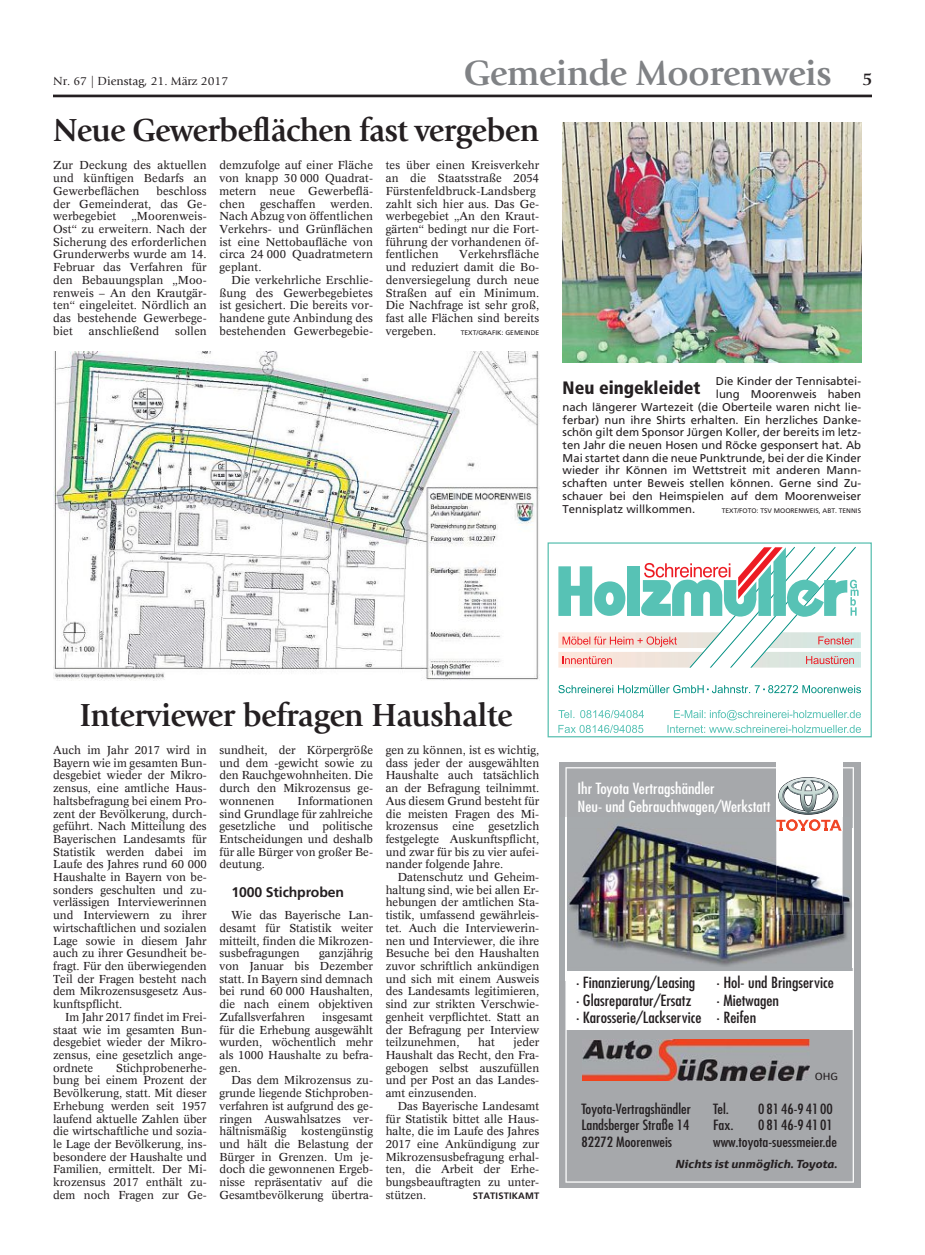
<style>
.page{position:relative;width:925px;height:1255px;background:#fff}
.page>*{position:absolute;margin:0;border:0;box-sizing:border-box;transform-origin:0 0}
.t1{font:700 36.62px "Giovanni";letter-spacing:-.02em;color:#808285}
.t2{font:700 33.25px "Giovanni";letter-spacing:-.02em;color:#241f21}
.t3{font:900 condensed 18px "Frutiger";color:#241f21}
.t4{font:condensed 15px/17.5px "Futura Std";color:#241f21;scale:1.12 1}
.t5{font:condensed 15px/18px "Futura Std";color:#fff;scale:1.12 1}
.t6{font:700 14px "Frutiger";letter-spacing:-.01em;color:#241f21}
.t7{font:condensed 13.75px/16.5px "Futura Std";color:#241f21;text-align:justify;scale:1.12 1}
.t8{font:12.25px "Giovanni";color:#241f21}
.t9{font:11.25px/12.8px "Concorde";color:#241f21;text-align:justify}
.t10{font:11.25px "Frutiger";color:#241f21}
.t11{font:italic 700 11.25px "Toyota Text";color:#241f21;scale:1.12 1}
.t12{font:10px "Toyota Text";color:#241f21;scale:1.12 1}
.t13{font:700 9.38px "Frutiger";letter-spacing:.015em;color:#241f21}
.t14{font:6.62px "Frutiger";color:#241f21}
.s1{font-size:18px;color:#241f21}
</style>
<div class="page">
<hr style="left:54px;top:95px;width:818px;height:2px;background:#241f21">
<img style="left:53px;top:351px;width:486px;height:329px">
<img style="left:563px;top:123px;width:298px;height:240px">
<div style="left:559px;top:762px;width:301px;height:425px;background:#a6a8ab"></div>
<svg style="left:565px;top:767px;width:289px;height:415px"></svg>
<div style="left:776px;top:762px;width:66px;height:68px;background:#fff"></div>
<img style="left:567px;top:817px;width:283px;height:154px">
<hr style="left:565px;top:817px;width:2px;height:163px;background:#fff">
<img style="left:776px;top:831px;width:66px;height:83px">
<svg style="left:776px;top:777px;width:66px;height:54px"></svg>
<div style="left:566px;top:971px;width:287px;height:59px;background:#fff"></div>
<img style="left:582px;top:1039px;width:227px;height:41px">
<svg style="left:667px;top:710px;width:194px;height:23px"></svg>
<svg style="left:558px;top:710px;width:16px;height:8px"></svg>
<svg style="left:580px;top:710px;width:64px;height:8px"></svg>
<svg style="left:558px;top:724px;width:85px;height:9px"></svg>
<svg style="left:558px;top:547px;width:300px;height:120px"></svg>
<svg style="left:558px;top:685px;width:303px;height:8px"></svg>
<div style="left:547px;top:542px;width:325px;height:195px;border:1px solid #59bfb0"></div>
<h1 class="t1" style="left:463px;top:51px;width:411px">Gemeinde Moorenweis <span class="s1">5</span></h1>
<h2 class="t2" style="left:53px;top:110px;width:488px">Neue Gewerbeflächen fast vergeben</h2>
<p class="t9" style="left:53px;top:160px;width:155px">Zur Deckung des aktuellen und künftigen Bedarfs an Gewerbeflächen</p>
<p class="t8" style="left:53px;top:76px;width:177px">Nr. 67 | Dienstag, 21. März 2017</p>
<p class="t9" style="left:219px;top:160px;width:155px">demzufolge auf einer Fläche von knapp 30 000 Quadrat&shy;metern neue Gewerbeflä&shy;chen</p>
<p class="t9" style="left:386px;top:160px;width:155px;text-align:left">tes über einen Kreisverkehr an die Staatsstraße 2054<br>Fürstenfeldbruck-Landsberg zahlt sich hier aus. Das Ge&shy;werbegebiet „An den Kraut&shy;gärten“ bedingt nur die Fort&shy;führung der vorhandenen öf&shy;fentlichen</p>
<p class="t9" style="left:53px;top:186px;width:155px;text-indent:103px">beschloss der Gemeinderat, das Ge&shy;werbegebiet</p>
<p class="t9" style="left:219px;top:198px;width:155px;text-indent:111px">werden.<br>Nach Abzug von öffentlichen Verkehrs- und Grünflächen ist eine Nettobaufläche von circa 24 000 Quadratmetern geplant.</p>
<p class="t9" style="left:219px;top:274px;width:155px;text-indent:12px">Die verkehrliche Erschlie&shy;ßung des Gewerbegebietes ist gesichert. Die bereits vor&shy;handene gute Anbindung des bestehenden Gewerbegebie-</p>
<p class="t9" style="left:260px;top:198px;width:57px">geschaffen</p>
<p class="t9" style="left:53px;top:211px;width:155px;text-indent:78px">„Moorenweis-Ost“ zu erweitern. Nach der Sicherung des erforderlichen Grunderwerbs wurde am 14.<br>Februar das Verfahren für den Bebauungsplan „Moo&shy;renweis – An den Krautgär&shy;ten“ eingeleitet. Nördlich an das bestehende Gewerbege&shy;biet</p>
<p class="t9" style="left:386px;top:249px;width:155px;text-indent:74px">Verkehrsfläche und reduziert damit die Bo&shy;denversiegelung durch neue Straßen auf ein Minimum.<br>Die Nachfrage ist sehr groß, fast alle Flächen sind bereits vergeben.</p>
<p class="t9" style="left:89px;top:325px;width:72px">anschließend</p>
<p class="t9" style="left:175px;top:325px;width:33px">sollen</p>
<p class="t14" style="left:461px;top:330px;width:80px">TEXT/GRAFIK: GEMEINDE</p>
<h3 class="t3" style="left:563px;top:377px;width:139px">Neu eingekleidet</h3>
<p class="t10" style="left:716px;top:377px;width:147px">Die Kinder der Tennisabtei-</p>
<p class="t10" style="left:716px;top:390px;width:147px">lung Moorenweis haben</p>
<p class="t10" style="left:563px;top:403px;width:300px">nach längerer Wartezeit (die Oberteile waren nicht lie-</p>
<p class="t10" style="left:563px;top:415px;width:300px">ferbar) nun ihre Shirts erhalten. Ein herzliches Danke-</p>
<p class="t10" style="left:563px;top:428px;width:300px">schön gilt dem Sponsor Jürgen Koller, der bereits im letz-</p>
<p class="t10" style="left:563px;top:441px;width:300px">ten Jahr die neuen Hosen und Röcke gesponsert hat. Ab</p>
<p class="t10" style="left:563px;top:453px;width:300px">Mai startet dann die neue Punktrunde, bei der die Kinder</p>
<p class="t10" style="left:563px;top:466px;width:300px">wieder ihr Können im Wettstreit mit anderen Mann-</p>
<p class="t10" style="left:563px;top:479px;width:300px">schaften unter Beweis stellen können. Gerne sind Zu-</p>
<p class="t10" style="left:563px;top:491px;width:300px">schauer bei den Heimspielen auf dem Moorenweiser</p>
<p class="t10" style="left:563px;top:504px;width:134px">Tennisplatz willkommen.</p>
<p class="t14" style="left:722px;top:507px;width:141px">TEXT/FOTO: TSV MOORENWEIS, ABT. TENNIS</p>
<h2 class="t2" style="left:80px;top:694px;width:434px">Interviewer befragen Haushalte</h2>
<p class="t9" style="left:53px;top:744px;width:155px">Auch im Jahr 2017 wird in Bayern wie im gesamten Bun&shy;desgebiet wieder der Mikro&shy;zensus, eine amtliche Haus&shy;haltsbefragung bei einem Pro&shy;zent der Bevölkerung, durch&shy;geführt. Nach Mitteilung des Bayerischen Landesamts für Statistik werden dabei im Laufe des Jahres rund 60 000<br>Haushalte in Bayern von be&shy;sonders geschulten und zu&shy;verlässigen Interviewerinnen und Interviewern zu ihrer wirtschaftlichen und sozialen Lage sowie in diesem Jahr auch zu ihrer Gesundheit be&shy;fragt. Für den überwiegenden Teil der Fragen besteht nach dem Mikrozensusgesetz Aus&shy;kunftspflicht.</p>
<p class="t9" style="left:53px;top:1011px;width:155px;text-indent:12px">Im Jahr 2017 findet im Frei&shy;staat wie im gesamten Bun&shy;desgebiet wieder der Mikro&shy;zensus, eine gesetzlich ange&shy;ordnete</p>
<p class="t9" style="left:219px;top:744px;width:155px">sundheit, der Körpergröße und dem -gewicht sowie zu den Rauchgewohnheiten. Die durch den Mikrozensus ge&shy;wonnenen</p>
<p class="t9" style="left:386px;top:744px;width:155px">gen zu können, ist es wichtig, dass jeder der ausgewählten Haushalte auch tatsächlich an der Befragung teilnimmt.<br>Aus diesem Grund besteht für die meisten Fragen des Mi&shy;krozensus</p>
<p class="t9" style="left:219px;top:795px;width:155px;text-indent:78px">Informationen sind Grundlage für zahlreiche gesetzliche und politische Entscheidungen und deshalb für alle Bürger von großer Be&shy;deutung.</p>
<p class="t6" style="left:231px;top:884px;width:114px">1000 Stichproben</p>
<p class="t9" style="left:219px;top:909px;width:155px;text-indent:12px">Wie das Bayerische Lan&shy;desamt für Statistik weiter mitteilt, finden die Mikrozen&shy;susbefragungen</p>
<p class="t9" style="left:386px;top:821px;width:155px;text-indent:103px">gesetzlich festgelegte Auskunftspflicht, und zwar für bis zu vier aufei&shy;nander folgende Jahre.</p>
<p class="t9" style="left:386px;top:871px;width:155px;text-indent:12px">Datenschutz und Geheim&shy;haltung sind, wie bei allen Er&shy;hebungen der amtlichen Sta&shy;tistik, umfassend gewährleis&shy;tet. Auch die Interviewerin&shy;nen und Interviewer, die ihre Besuche bei den Haushalten zuvor schriftlich ankündigen und sich mit einem Ausweis des Landesamts legitimieren, sind zur strikten Verschwie&shy;genheit verpflichtet. Statt an der Befragung per Interview teilzunehmen,</p>
<p class="t9" style="left:452px;top:821px;width:23px">eine</p>
<p class="t9" style="left:219px;top:948px;width:155px;text-indent:100px">ganzjährig von Januar bis Dezember statt. In Bayern sind demnach bei rund 60 000 Haushalten, die nach einem objektiven Zufallsverfahren</p>
<p class="t9" style="left:219px;top:1011px;width:155px;text-indent:103px">insgesamt für die Erhebung ausgewählt wurden, wöchentlich mehr als 1000 Haushalte zu befra&shy;gen.</p>
<p class="t9" style="left:219px;top:1075px;width:155px;text-indent:12px">Das dem Mikrozensus zu&shy;grunde liegende Stichproben&shy;verfahren ist aufgrund des ge&shy;ringen Auswahlsatzes ver&shy;hältnismäßig</p>
<p class="t9" style="left:386px;top:1037px;width:155px;text-indent:128px">jeder Haushalt das Recht, den Fra&shy;gebogen selbst auszufüllen und per Post an das Landes&shy;amt einzusenden.</p>
<p class="t9" style="left:386px;top:1100px;width:155px;text-indent:12px">Das Bayerische Landesamt für Statistik bittet alle Haus&shy;halte, die im Laufe des Jahres 2017 eine Ankündigung zur Mikrozensusbefragung erhal&shy;ten, die Arbeit der Erhe&shy;bungsbeauftragten zu unter&shy;stützen.</p>
<p class="t9" style="left:478px;top:1037px;width:18px">hat</p>
<p class="t9" style="left:53px;top:1062px;width:155px;text-indent:63px">Stichprobenerhe&shy;bung bei einem Prozent der Bevölkerung, statt. Mit dieser Erhebung werden seit 1957 laufend aktuelle Zahlen über die wirtschaftliche und sozia&shy;le Lage der Bevölkerung, ins&shy;besondere der Haushalte und Familien, ermittelt. Der Mi&shy;krozensus 2017 enthält zu&shy;dem noch Fragen zur Ge-</p>
<p class="t9" style="left:219px;top:1125px;width:155px;text-indent:82px">kostengünstig und hält die Belastung der Bürger in Grenzen. Um je&shy;doch die gewonnenen Ergeb&shy;nisse repräsentativ auf die Gesamtbevölkerung übertra-</p>
<p class="t13" style="left:473px;top:1189px;width:68px">STATISTIKAMT</p>
<h3 class="t5" style="left:577px;top:779px;width:174px">Ihr Toyota Vertragshändler<br>Neu- und Gebrauchtwagen/Werkstatt</h3>
<h3 class="t4" style="left:576px;top:973px;width:113px">· Finanzierung/Leasing · Glasreparatur/Ersatz<br>· Karosserie/Lackservice</h3>
<h3 class="t4" style="left:716px;top:973px;width:106px">· Hol- und Bringservice · Mietwagen<br>· Reifen</h3>
<p class="t12" style="left:815px;top:1069px;width:22px">OHG</p>
<p class="t7" style="left:581px;top:1100px;width:99px">Toyota-Vertragshändler Landsberger Straße 14<br>82272 Moorenweis</p>
<p class="t7" style="left:713px;top:1100px;width:16px">Tel.</p>
<p class="t7" style="left:758px;top:1100px;width:68px">08146-9 41 00</p>
<p class="t7" style="left:713px;top:1116px;width:112px;text-align:right">08146-9 41 01 www.toyota-suessmeier.de</p>
<p class="t7" style="left:713px;top:1116px;width:20px">Fax.</p>
<p class="t11" style="left:676px;top:1156px;width:146px">Nichts ist unmöglich. Toyota.</p>
</div>
